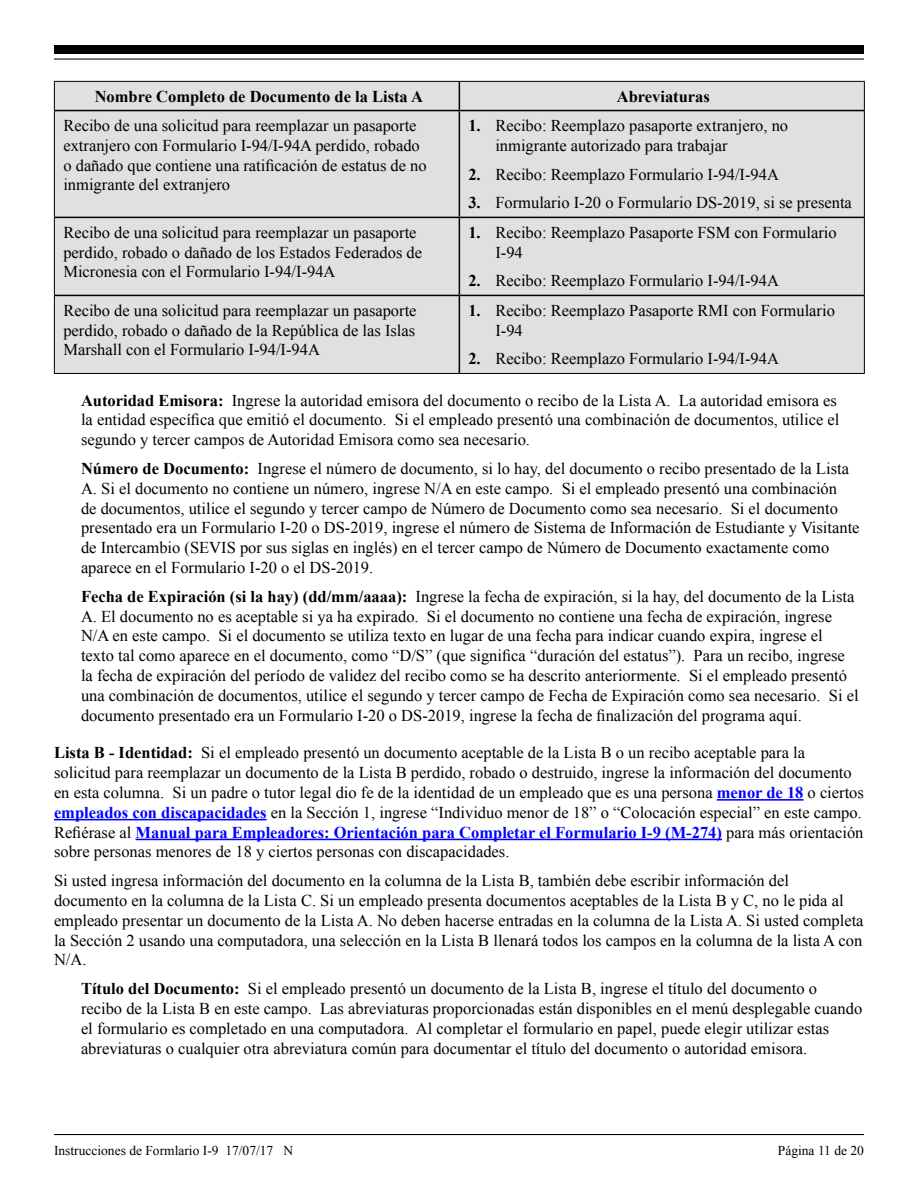
<style>
.page{position:relative;width:918px;height:1188px;background:#fff}
.page>*{position:absolute;margin:0;border:0;box-sizing:border-box;transform-origin:0 0}
.Body_Indent_1{font:16.5px/19.8px "Times New Roman";color:#000}
.Body_1{font:16.5px/19.8px "Times New Roman";color:#000}
.Body_Lead-in{font:16.5px/19.8px "Times New Roman";color:#000}
.Body_Indent_1_Extra{font:16.5px/19.8px "Times New Roman";color:#000}
.Body_1-2{font:700 16.5px "Times New Roman";color:#000}
.t1{font:13.5px "Times New Roman";color:#000}
.s1{font-weight:700}
.s2{font-weight:700;color:#00f}
</style>
<div class="page">
<hr style="left:54px;top:1134px;width:810px;height:1px;background:#000">
<div style="left:54px;top:45px;width:810px;height:9px;background:#000"></div>
<hr style="left:54px;top:58px;width:810px;height:2px;background:#000">
<hr style="left:717px;top:799px;width:87px;height:2px;background:#00f">
<hr style="left:54px;top:819px;width:213px;height:1px;background:#00f">
<hr style="left:136px;top:839px;width:586px;height:1px;background:#00f">
<div style="left:55px;top:82px;width:809px;height:291px;background:#e0e0e0"></div>
<hr style="left:54px;top:81px;width:405px;height:1px;background:#000">
<svg style="left:54px;top:82px;width:1px;height:29px"></svg>
<hr style="left:459px;top:81px;width:406px;height:1px;background:#000">
<svg style="left:864px;top:82px;width:1px;height:29px"></svg>
<hr style="left:54px;top:111px;width:1px;height:106px;background:#000">
<hr style="left:864px;top:111px;width:1px;height:106px;background:#000">
<hr style="left:54px;top:217px;width:1px;height:78px;background:#000">
<hr style="left:864px;top:217px;width:1px;height:78px;background:#000">
<hr style="left:54px;top:295px;width:1px;height:78px;background:#000">
<hr style="left:864px;top:295px;width:1px;height:78px;background:#000">
<hr style="left:54px;top:373px;width:405px;height:1px;background:#000">
<hr style="left:459px;top:373px;width:406px;height:1px;background:#000">
<svg style="left:459px;top:82px;width:1px;height:28px"></svg>
<hr style="left:55px;top:110px;width:404px;height:1px;background:#000">
<hr style="left:459px;top:110px;width:405px;height:1px;background:#000">
<hr style="left:459px;top:111px;width:1px;height:106px;background:#000">
<hr style="left:55px;top:217px;width:404px;height:1px;background:#000">
<hr style="left:459px;top:217px;width:405px;height:1px;background:#000">
<hr style="left:459px;top:218px;width:1px;height:77px;background:#000">
<hr style="left:55px;top:295px;width:404px;height:1px;background:#000">
<hr style="left:459px;top:295px;width:405px;height:1px;background:#000">
<hr style="left:459px;top:296px;width:1px;height:77px;background:#000">
<p class="Body_1-2" style="left:95px;top:85px;width:330px">Nombre Completo de Documento de la Lista A</p>
<p class="Body_1-2" style="left:617px;top:85px;width:95px">Abreviaturas</p>
<p class="Body_1" style="left:63px;top:115px;width:365px">Recibo de una solicitud para reemplazar un pasaporte extranjero con Formulario I-94/I-94A perdido, robado o dañado que contiene una ratificación de estatus de no inmigrante del extranjero</p>
<p class="Body_Indent_1" style="left:495px;top:115px;width:294px;text-indent:-27px"><span class="s1">1.</span> Recibo: Reemplazo pasaporte extranjero, no inmigrante autorizado para trabajar</p>
<p class="Body_Indent_1" style="left:468px;top:164px;width:312px"><span class="s1">2.</span> Recibo: Reemplazo Formulario I-94/I-94A</p>
<p class="Body_Indent_1" style="left:468px;top:193px;width:385px"><span class="s1">3.</span> Formulario I-20 o Formulario DS-2019, si se presenta</p>
<p class="Body_1" style="left:63px;top:222px;width:360px">Recibo de una solicitud para reemplazar un pasaporte perdido, robado o dañado de los Estados Federados de<br>Micronesia con el Formulario I-94/I-94A</p>
<p class="Body_Indent_1" style="left:495px;top:222px;width:343px;text-indent:-27px"><span class="s1">1.</span> Recibo: Reemplazo Pasaporte FSM con Formulario<br>I-94</p>
<p class="Body_Indent_1" style="left:468px;top:271px;width:312px"><span class="s1">2.</span> Recibo: Reemplazo Formulario I-94/I-94A</p>
<p class="Body_1" style="left:63px;top:300px;width:355px;text-align:justify">Recibo de una solicitud para reemplazar un pasaporte perdido, robado o dañado de la República de las Islas Marshall con el Formulario I-94/I-94A</p>
<p class="Body_Indent_1" style="left:495px;top:300px;width:341px;text-indent:-27px"><span class="s1">1.</span> Recibo: Reemplazo Pasaporte RMI con Formulario<br>I-94</p>
<p class="Body_Indent_1" style="left:468px;top:349px;width:312px"><span class="s1">2.</span> Recibo: Reemplazo Formulario I-94/I-94A</p>
<p class="Body_Indent_1_Extra" style="left:81px;top:390px;width:760px"><span class="s1">Autoridad Emisora:</span> Ingrese la autoridad emisora del documento o recibo de la Lista A. La autoridad emisora es la entidad específica que emitió el documento. Si el empleado presentó una combinación de documentos, utilice el segundo y tercer campos de Autoridad Emisora como sea necesario.</p>
<p class="Body_Indent_1" style="left:81px;top:458px;width:780px"><span class="s1">Número de Documento:</span> Ingrese el número de documento, si lo hay, del documento o recibo presentado de la Lista A. Si el documento no contiene un número, ingrese N/A en este campo. Si el empleado presentó una combinación<br>de documentos, utilice el segundo y tercer campo de Número de Documento como sea necesario. Si el documento presentado era un Formulario I-20 o DS-2019, ingrese el número de Sistema de Información de Estudiante y Visitante de Intercambio (SEVIS por sus siglas en inglés) en el tercer campo de Número de Documento exactamente como aparece en el Formulario I-20 o el DS-2019.</p>
<p class="Body_Indent_1" style="left:81px;top:586px;width:779px"><span class="s1">Fecha de Expiración (si la hay) (dd/mm/aaaa):</span> Ingrese la fecha de expiración, si la hay, del documento de la Lista A. El documento no es aceptable si ya ha expirado. Si el documento no contiene una fecha de expiración, ingrese N/A en este campo. Si el documento se utiliza texto en lugar de una fecha para indicar cuando expira, ingrese el texto tal como aparece en el documento, como “D/S” (que significa “duración del estatus”). Para un recibo, ingrese la fecha de expiración del período de validez del recibo como se ha descrito anteriormente. Si el empleado presentó una combinación de documentos, utilice el segundo y tercer campo de Fecha de Expiración como sea necesario. Si el documento presentado era un Formulario I-20 o DS-2019, ingrese la fecha de finalización del programa aquí.</p>
<p class="Body_Lead-in" style="left:54px;top:743px;width:811px"><span class="s1">Lista B - Identidad:</span> Si el empleado presentó un documento aceptable de la Lista B o un recibo aceptable para la solicitud para reemplazar un documento de la Lista B perdido, robado o destruido, ingrese la información del documento en esta columna. Si un padre o tutor legal dio fe de la identidad de un empleado que es una persona <span class="s2">menor de 18</span> o ciertos <span class="s2">empleados con discapacidades</span> en la Sección 1, ingrese “Individuo menor de 18” o “Colocación especial” en este campo.<br>Refiérase al <span class="s2">Manual para Empleadores: Orientación para Completar el Formulario I-9 (M-274)</span> para más orientación sobre personas menores de 18 y ciertos personas con discapacidades.</p>
<p class="Body_1" style="left:54px;top:871px;width:811px">Si usted ingresa información del documento en la columna de la Lista B, también debe escribir información del documento en la columna de la Lista C. Si un empleado presenta documentos aceptables de la Lista B y C, no le pida al empleado presentar un documento de la Lista A. No deben hacerse entradas en la columna de la Lista A. Si usted completa la Sección 2 usando una computadora, una selección en la Lista B llenará todos los campos en la columna de la lista A con N/A.</p>
<p class="Body_Indent_1" style="left:81px;top:979px;width:783px"><span class="s1">Título del Documento:</span> Si el empleado presentó un documento de la Lista B, ingrese el título del documento o recibo de la Lista B en este campo. Las abreviaturas proporcionadas están disponibles en el menú desplegable cuando el formulario es completado en una computadora. Al completar el formulario en papel, puede elegir utilizar estas abreviaturas o cualquier otra abreviatura común para documentar el título del documento o autoridad emisora.</p>
<p class="t1" style="left:54px;top:1141px;width:241px">Instrucciones de Formlario I-9 17/07/17 N</p>
<p class="t1" style="left:778px;top:1141px;width:88px">Página 11 de 20</p>
</div>
